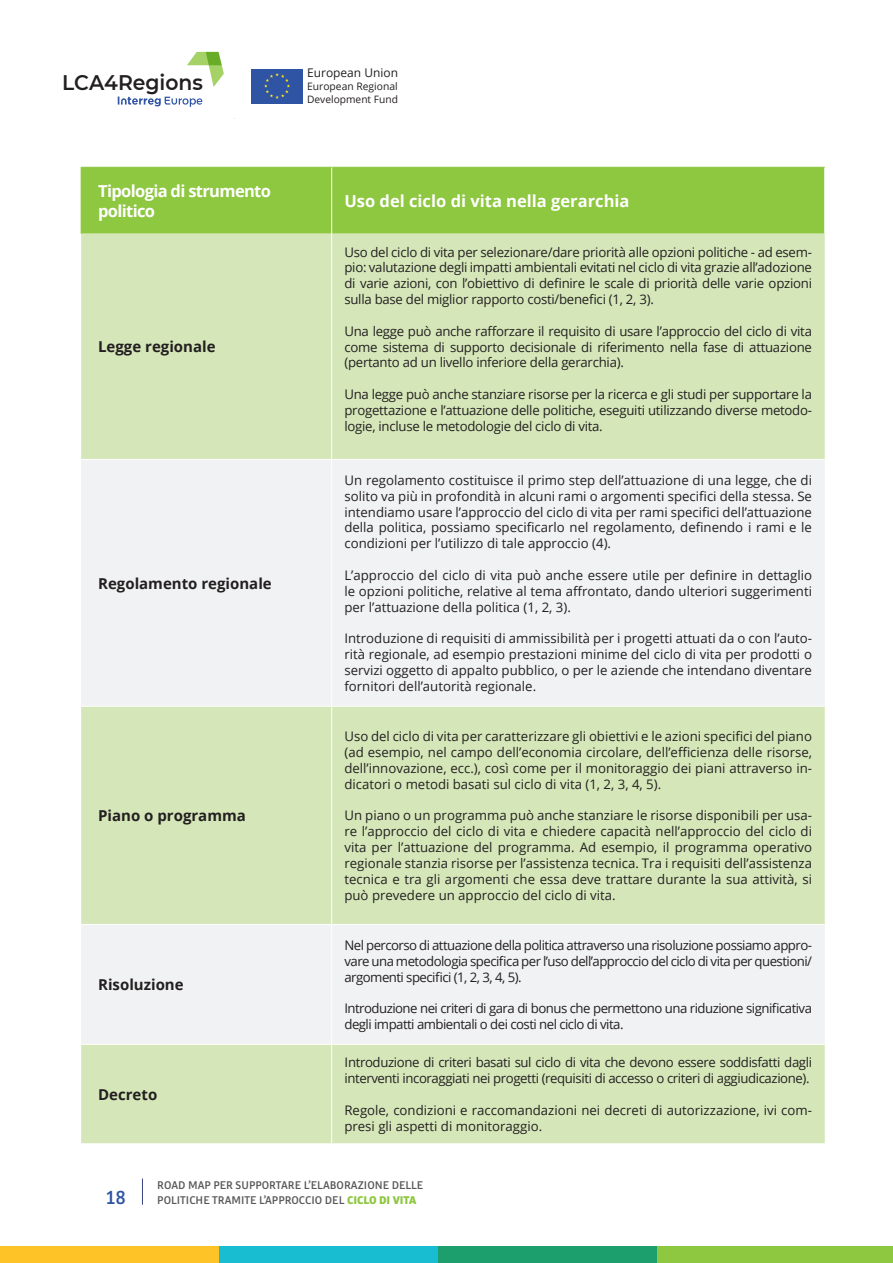
<style>
.page{position:relative;width:893px;height:1263px;background:#fff}
.page>*{position:absolute;margin:0;border:0;box-sizing:border-box;transform-origin:0 0}
.t1{font:600 21.15px "Montserrat";color:#231f20;scale:.96 1}
.t2{font:500 20.25px "Bulo";color:#2f54a4}
.t3{font:700 16.5px "Open Sans";color:#fff}
.t4{font:700 16.5px/19.8px "Open Sans";letter-spacing:-.04em;color:#fff}
.t5{font:700 15px "Open Sans";color:#231f20}
.t6{font:13.2px/15.9px "Open Sans";letter-spacing:-.02em;color:#231f20;text-align:justify}
.t7{font:13.2px/15.9px "Open Sans";letter-spacing:-.04em;color:#231f20}
.t8{font:13.2px/15.9px "Open Sans";color:#231f20}
.t9{font:500 12px/15px "Bulo";color:#57585a}
.t10{font:12px "Open Sans";color:#231f20}
.t11{font:10.35px "Open Sans";color:#231f20}
.t12{font:10.2px "Open Sans";color:#231f20}
.s1{font-weight:900;color:#8ec740}
</style>
<div class="page">
<div style="left:251px;top:69px;width:52px;height:34px;background:#2f54a4"></div>
<svg style="left:264px;top:73px;width:26px;height:26px"></svg>
<svg style="left:118px;top:97px;width:84px;height:10px"></svg>
<svg style="left:187px;top:52px;width:37px;height:35px"></svg>
<svg style="left:142px;top:1178px;width:1px;height:27px"></svg>
<div style="left:0;top:1247px;width:219px;height:16px;background:#fec427"></div>
<div style="left:219px;top:1247px;width:219px;height:16px;background:#18bdd2"></div>
<div style="left:438px;top:1247px;width:219px;height:16px;background:#1d9e6d"></div>
<div style="left:657px;top:1247px;width:236px;height:16px;background:#8ec740"></div>
<div style="left:82px;top:168px;width:742px;height:66px;background:#8ec740"></div>
<div style="left:81px;top:234px;width:744px;height:909px;background:#d5e7b9"></div>
<svg style="left:81px;top:460px;width:744px;height:584px;fill:#f1f2f3"></svg>
<hr style="left:81px;top:167px;width:251px;height:1px;background:#8ec740">
<hr style="left:81px;top:168px;width:1px;height:66px;background:#8ec740">
<hr style="left:332px;top:167px;width:493px;height:1px;background:#8ec740">
<hr style="left:331px;top:168px;width:1px;height:66px;background:#fff">
<hr style="left:331px;top:234px;width:1px;height:225px;background:#fff">
<hr style="left:81px;top:459px;width:251px;height:1px;background:#fff">
<hr style="left:332px;top:459px;width:493px;height:1px;background:#fff">
<hr style="left:331px;top:460px;width:1px;height:246px;background:#fff">
<hr style="left:81px;top:706px;width:251px;height:1px;background:#fff">
<hr style="left:332px;top:706px;width:493px;height:1px;background:#fff">
<hr style="left:331px;top:706px;width:1px;height:218px;background:#fff">
<hr style="left:81px;top:924px;width:251px;height:1px;background:#fff">
<hr style="left:332px;top:924px;width:493px;height:1px;background:#fff">
<hr style="left:331px;top:925px;width:1px;height:119px;background:#fff">
<hr style="left:81px;top:1044px;width:251px;height:1px;background:#fff">
<hr style="left:332px;top:1044px;width:493px;height:1px;background:#fff">
<hr style="left:331px;top:1044px;width:1px;height:99px;background:#fff">
<h1 class="t1" style="left:62px;top:67px;width:148px">LCA4Regions</h1>
<p class="t10" style="left:307px;top:65px;width:92px">European Union</p>
<p class="t11" style="left:307px;top:79px;width:92px">European Regional</p>
<p class="t12" style="left:307px;top:92px;width:92px">Development Fund</p>
<p class="t4" style="left:98px;top:181px;width:174px">Tipologia di strumento politico</p>
<p class="t3" style="left:344px;top:189px;width:287px">Uso del ciclo di vita nella gerarchia</p>
<p class="t5" style="left:98px;top:336px;width:119px">Legge regionale</p>
<p class="t5" style="left:98px;top:572px;width:175px">Regolamento regionale</p>
<p class="t5" style="left:98px;top:805px;width:149px">Piano o programma</p>
<p class="t5" style="left:98px;top:974px;width:87px">Risoluzione</p>
<p class="t5" style="left:98px;top:1083px;width:61px">Decreto</p>
<p class="t6" style="left:344px;top:243px;width:469px">Uso del ciclo di vita per selezionare/dare priorità alle opzioni politiche - ad esem&shy;pio: valutazione degli impatti ambientali evitati nel ciclo di vita grazie all’adozione di varie azioni, con l’obiettivo di definire le scale di priorità delle varie opzioni sulla base del miglior rapporto costi/benefici (1, 2, 3).</p>
<p class="t6" style="left:344px;top:323px;width:469px">Una legge può anche rafforzare il requisito di usare l’approccio del ciclo di vita come sistema di supporto decisionale di riferimento nella fase di attuazione (pertanto ad un livello inferiore della gerarchia).</p>
<p class="t6" style="left:344px;top:386px;width:469px">Una legge può anche stanziare risorse per la ricerca e gli studi per supportare la progettazione e l’attuazione delle politiche, eseguiti utilizzando diverse metodo&shy;logie, incluse le metodologie del ciclo di vita.</p>
<p class="t6" style="left:344px;top:472px;width:469px">Un regolamento costituisce il primo step dell’attuazione di una legge, che di solito va più in profondità in alcuni rami o argomenti specifici della stessa. Se intendiamo usare l’approccio del ciclo di vita per rami specifici dell’attuazione della politica, possiamo specificarlo nel regolamento, definendo i rami e le condizioni per l’utilizzo di tale approccio (4).</p>
<p class="t6" style="left:344px;top:567px;width:469px">L’approccio del ciclo di vita può anche essere utile per definire in dettaglio le opzioni politiche, relative al tema affrontato, dando ulteriori suggerimenti per l’attuazione della politica (1, 2, 3).</p>
<p class="t6" style="left:344px;top:630px;width:469px">Introduzione di requisiti di ammissibilità per i progetti attuati da o con l’auto&shy;rità regionale, ad esempio prestazioni minime del ciclo di vita per prodotti o servizi oggetto di appalto pubblico, o per le aziende che intendano diventare fornitori dell’autorità regionale.</p>
<p class="t6" style="left:344px;top:728px;width:469px">Uso del ciclo di vita per caratterizzare gli obiettivi e le azioni specifici del piano (ad esempio, nel campo dell’economia circolare, dell’efficienza delle risorse, dell’innovazione, ecc.), così come per il monitoraggio dei piani attraverso in&shy;dicatori o metodi basati sul ciclo di vita (1, 2, 3, 4, 5).</p>
<p class="t6" style="left:344px;top:807px;width:469px">Un piano o un programma può anche stanziare le risorse disponibili per usa&shy;re l’approccio del ciclo di vita e chiedere capacità nell’approccio del ciclo di vita per l’attuazione del programma. Ad esempio, il programma operativo regionale stanzia risorse per l’assistenza tecnica. Tra i requisiti dell’assistenza tecnica e tra gli argomenti che essa deve trattare durante la sua attività, si può prevedere un approccio del ciclo di vita.</p>
<p class="t6" style="left:344px;top:937px;width:469px">Nel percorso di attuazione della politica attraverso una risoluzione possiamo appro&shy;vare una metodologia specifica per l’uso dell’approccio del ciclo di vita per questioni/ argomenti specifici (1, 2, 3, 4, 5).</p>
<p class="t7" style="left:344px;top:1000px;width:469px">Introduzione nei criteri di gara di bonus che permettono una riduzione significativa degli impatti ambientali o dei costi nel ciclo di vita.</p>
<p class="t6" style="left:344px;top:1054px;width:469px">Introduzione di criteri basati sul ciclo di vita che devono essere soddisfatti dagli interventi incoraggiati nei progetti (requisiti di accesso o criteri di aggiudicazione).</p>
<p class="t8" style="left:344px;top:1101px;width:469px">Regole, condizioni e raccomandazioni nei decreti di autorizzazione, ivi com&shy;presi gli aspetti di monitoraggio.</p>
<p class="t2" style="left:106px;top:1184px;width:21px">18</p>
<p class="t9" style="left:157px;top:1178px;width:267px">ROAD MAP PER SUPPORTARE L’ELABORAZIONE DELLE<br>POLITICHE TRAMITE L’APPROCCIO DEL <span class="s1">CICLO DI VITA</span></p>
</div>
